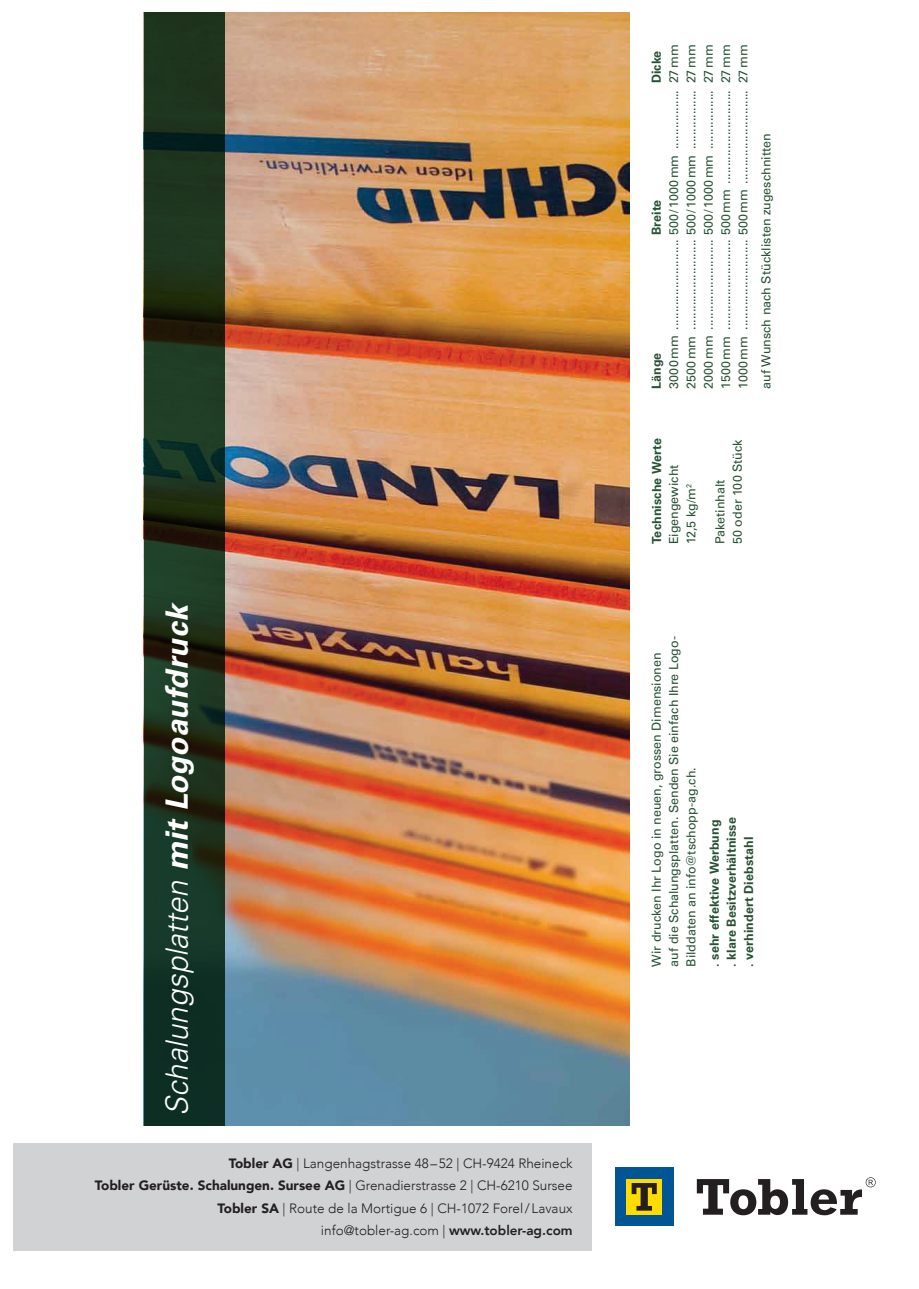
<style>
.page{position:relative;width:919px;height:1289px;background:#fff}
.page>*{position:absolute;margin:0;border:0;box-sizing:border-box;transform-origin:0 0}
.t1{font:italic 300 30.75px "Univers LT Std";color:#fff}
.t2{font:300 13.5px/22.5px "Avenir";color:#231f20;text-align:right}
.t3{font:12.45px/17.2px "Univers LT Std";color:#275134}
.t4{font:700 12.45px/17.2px "Univers LT Std";letter-spacing:.005em;color:#275134}
.s1{font-weight:700}
.s2{font-weight:900}
.s3{font-weight:800}
</style>
<div class="page">
<img style="left:224px;top:13px;width:405px;height:1112px">
<svg style="left:143px;top:13px;width:81px;height:1112px;background:#1b321f"></svg>
<div style="left:13px;top:1143px;width:578px;height:107px;background:#d1d2d4"></div>
<div style="left:614px;top:1167px;width:59px;height:59px;background:#005595"></div>
<div style="left:626px;top:1178px;width:36px;height:36px;background:#ffdc01"></div>
<svg style="left:631px;top:1183px;width:25px;height:27px"></svg>
<svg style="left:696px;top:1177px;width:179px;height:38px"></svg>
<h1 class="t1" style="left:158px;top:1116px;width:515px;rotate:-90deg">Schalungsplatten <span class="s1">mit Logoaufdruck</span></h1>
<p class="t2" style="left:95px;top:1151px;width:479px"><span class="s2">Tobler AG</span> | Langenhagstrasse 48–52 | CH-9424 Rheineck<br><span class="s2">Tobler Gerüste. Schalungen. Sursee AG</span> | Grenadierstrasse 2 | CH-6210 Sursee <span class="s2">Tobler SA</span> | Route de la Mortigue 6 | CH-1072 Forel/Lavaux<br>info@tobler-ag.com | <span class="s3">www.tobler-ag.com</span></p>
<p class="t2" style="left:101px;top:1174px;width:473px"><span class="s2">Tobler AG</span> | Langenhagstrasse 48–52 | CH-9424 Rheineck | info@tobler-ag.com <span class="s3">www.tobler-ag.com</span></p>
<p class="t4" style="left:648px;top:83px;width:34px;rotate:-90deg">Dicke</p>
<p class="t3" style="left:665px;top:389px;width:346px;text-align:justify;rotate:-90deg">3000mm .......................... 500/1000mm ................. 27mm 2500mm .......................... 500/1000mm ................. 27mm 2000mm .......................... 500/1000mm ................. 27mm 1500mm .......................... 500mm ........................... 27mm 1000mm .......................... 500mm ........................... 27mm</p>
<p class="t4" style="left:648px;top:235px;width:37px;rotate:-90deg">Breite</p>
<p class="t4" style="left:648px;top:389px;width:38px;rotate:-90deg">Länge</p>
<p class="t3" style="left:757px;top:389px;width:257px;rotate:-90deg">auf Wunsch nach Stücklisten zugeschnitten</p>
<p class="t4" style="left:648px;top:544px;width:108px;rotate:-90deg">Technische Werte</p>
<p class="t3" style="left:665px;top:544px;width:81px;rotate:-90deg">Eigengewicht<br>12,5 kg/m<sup>2</sup></p>
<p class="t3" style="left:711px;top:544px;width:106px;rotate:-90deg">Paketinhalt<br>50 oder 100 Stück</p>
<p class="t3" style="left:648px;top:966px;width:332px;rotate:-90deg">Wir drucken Ihr Logo in neuen, grossen Dimensionen auf die Schalungsplatten. Senden Sie einfach Ihre Logo-<br>Bilddaten an info@tschopp-ag.ch.</p>
<p class="t4" style="left:705px;top:966px;width:151px;rotate:-90deg">. sehr effektive Werbung . klare Besitzverhältnisse . verhindert Diebstahl</p>
</div>
